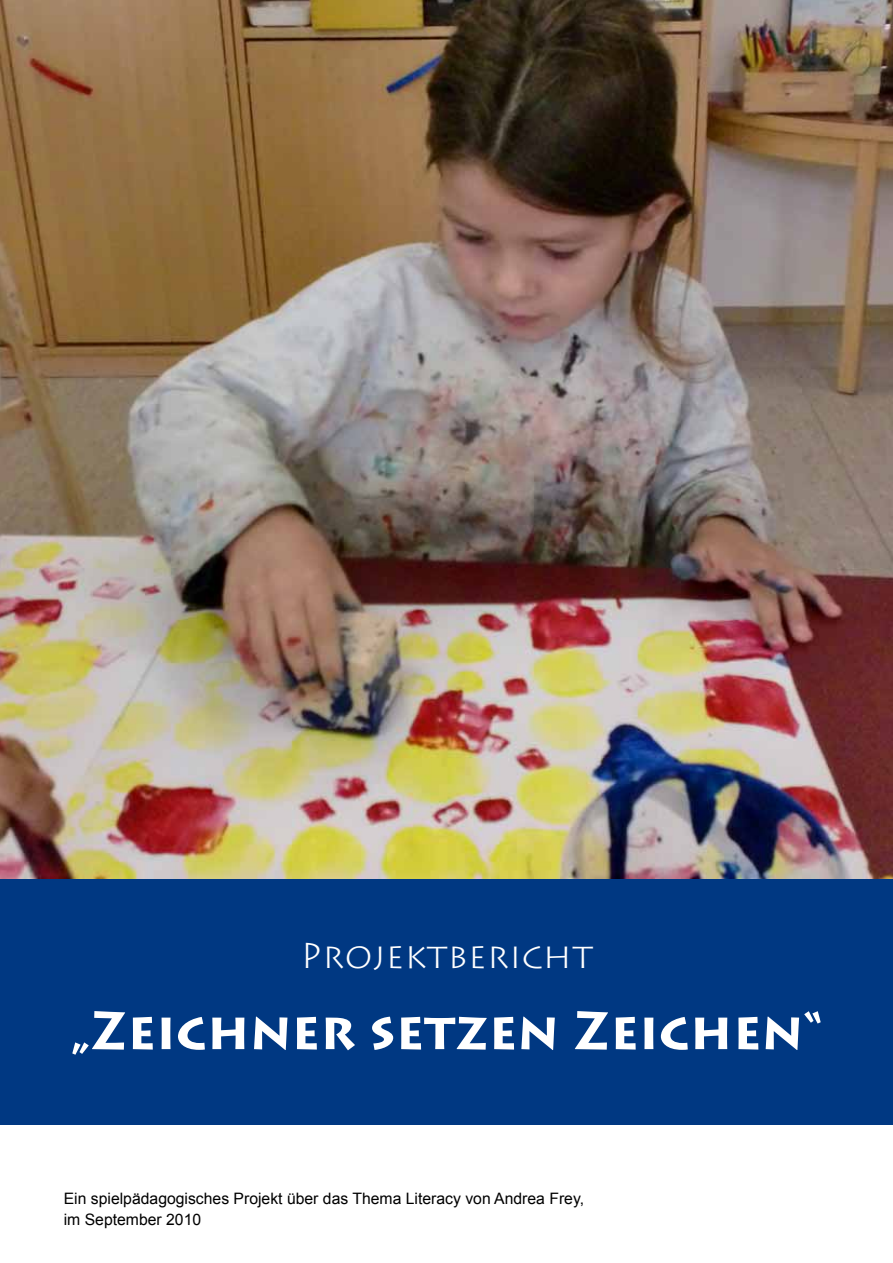
<style>
.page{position:relative;width:893px;height:1263px;background:#fff}
.page>*{position:absolute;margin:0;border:0;box-sizing:border-box;transform-origin:0 0}
.t1{font:700 52.5px "Lithos Pro";color:#fff}
.t2{font:300 36px "Lithos Pro";color:#fff}
.t3{font:15.75px/21px "Arial";color:#000}
</style>
<div class="page">
<div style="left:0;top:853px;width:893px;height:272px;background:#003882"></div>
<img style="left:0;top:0;width:893px;height:879px">
<h2 class="t2" style="left:300px;top:935px;width:294px">Projektbericht</h2>
<h1 class="t1" style="left:71px;top:999px;width:752px">„Zeichner setzen Zeichen“</h1>
<p class="t3" style="left:64px;top:1188px;width:522px">Ein spielpädagogisches Projekt über das Thema Literacy von Andrea Frey, im September 2010</p>
</div>
